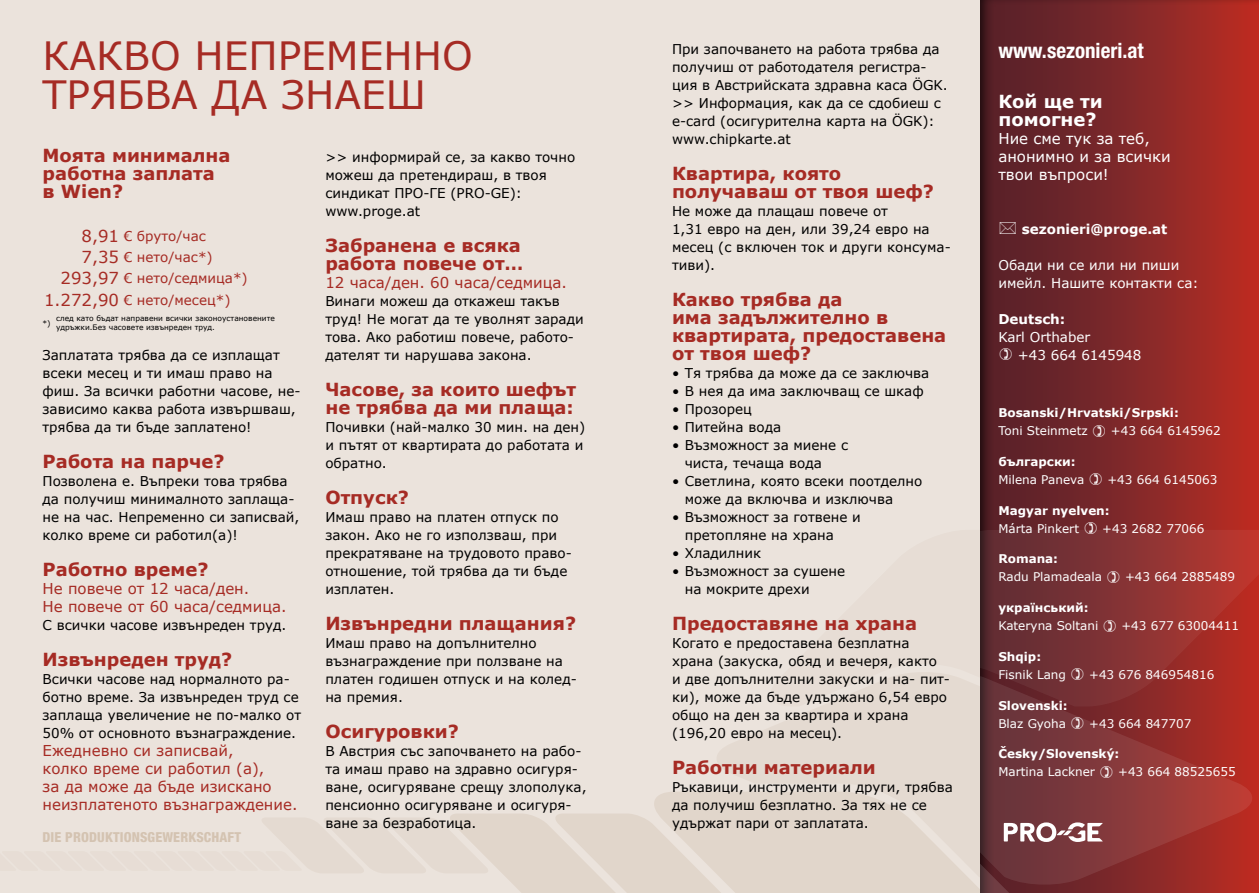
<style>
.page{position:relative;width:1259px;height:893px;background:#ebe3dc}
.page>*{position:absolute;margin:0;border:0;box-sizing:border-box;transform-origin:0 0}
.t1{font:39px/39px "Verdana";color:#a62b24}
.t2{font:700 condensed 21px "Helvetica Neue LT Std";color:#fff}
.t3{font:700 18px/18px "Verdana";color:#a62b24}
.t4{font:700 18px/18px "Verdana";color:#fff}
.t5{font:15px/18px "Verdana";color:#a62b24}
.t6{font:15px/18px "Verdana";color:#fff}
.t7{font:800 condensed 13.8px "Helvetica Neue LT Std";letter-spacing:.01em;color:#d4c3b1}
.t8{font:13.5px/18px "Verdana";color:#000}
.t9{font:13.5px "Verdana";color:#a62b24}
.t10{font:13.5px/18px "Verdana";color:#fff}
.t11{font:700 13.5px "Verdana";color:#fff}
.t12{font:12px "Verdana";color:#fff}
.t13{font:700 12px "Verdana";color:#fff}
.t14{font:7.5px/9px "Verdana";color:#000}
.s1{font-size:16.5px}
</style>
<div class="page">
<svg style="left:262px;top:814px;width:390px;height:79px"></svg>
<svg style="left:652px;top:792px;width:327px;height:101px;fill:#e1d6cb"></svg>
<svg style="left:715px;top:673px;width:264px;height:213px;fill:#e4dad1"></svg>
<div style="left:979px;top:0;width:280px;height:893px;background:#000;opacity:.75"></div>
<svg style="left:980px;top:530px;width:279px;height:176px"></svg>
<svg style="left:980px;top:670px;width:273px;height:216px"></svg>
<svg style="left:980px;top:792px;width:158px;height:101px"></svg>
<svg style="left:1093px;top:424px;width:12px;height:13px"></svg>
<svg style="left:1090px;top:473px;width:11px;height:12px"></svg>
<svg style="left:1084px;top:522px;width:12px;height:12px"></svg>
<svg style="left:1107px;top:571px;width:12px;height:12px"></svg>
<svg style="left:1104px;top:619px;width:12px;height:13px"></svg>
<svg style="left:1071px;top:668px;width:12px;height:12px"></svg>
<svg style="left:1071px;top:717px;width:12px;height:12px"></svg>
<svg style="left:1100px;top:766px;width:12px;height:12px"></svg>
<svg style="left:999px;top:222px;width:16px;height:12px"></svg>
<svg style="left:999px;top:348px;width:12px;height:12px"></svg>
<h1 class="t1" style="left:43px;top:36px;width:432px">КАКВО НЕПРЕМЕННО<br>ТРЯБВА ДА ЗНАЕШ</h1>
<h3 class="t3" style="left:43px;top:146px;width:190px">Моята минимална работна заплата в Wien?</h3>
<p class="t9" style="left:82px;top:227px;width:126px"><span class="s1">8,91</span> € бруто/час</p>
<p class="t9" style="left:82px;top:248px;width:133px"><span class="s1">7,35</span> € нето/час*)</p>
<p class="t9" style="left:61px;top:269px;width:189px"><span class="s1">293,97</span> € нето/седмица*)</p>
<p class="t9" style="left:44px;top:290px;width:188px"><span class="s1">1.272,90</span> € нето/месец*)</p>
<p class="t14" style="left:43px;top:318px;width:10px">*)</p>
<p class="t14" style="left:56px;top:314px;width:220px">след като бъдат направени всички законоустановените удръжки.Без часовете извънреден труд.</p>
<p class="t8" style="left:43px;top:346px;width:259px">Заплатaта трябва да се изплащат всеки месец и ти имаш право на фиш. За всички работни часове, не&shy;зависимо каква работа извършваш, трябва да ти бъде заплатено!</p>
<h3 class="t3" style="left:43px;top:452px;width:184px">Работа на парче?</h3>
<p class="t8" style="left:43px;top:472px;width:258px">Позволена е. Въпреки това трябва да получиш минималното заплаща&shy;не на час. Непременно си записвай, колко време си работил(а)!</p>
<h3 class="t3" style="left:43px;top:560px;width:167px">Работно време?</h3>
<p class="t5" style="left:43px;top:579px;width:245px">Не повече от 12 часа/ден.<br>Не повече от 60 часа/седмица.</p>
<p class="t8" style="left:43px;top:616px;width:245px">С всички часове извънреден труд.</p>
<h3 class="t3" style="left:43px;top:650px;width:191px">Извънреден труд?</h3>
<p class="t8" style="left:43px;top:670px;width:260px">Всички часове над нормалното ра&shy;ботно време. За извънреден труд се заплаща увеличение не по-малко от 50% от основното възнаграждение.</p>
<p class="t5" style="left:43px;top:741px;width:256px">Ежедневно си записвай,<br>колко време си работил (а),<br>за да може да бъде изискано неизплатеното възнаграждение.</p>
<p class="t7" style="left:43px;top:828px;width:200px">DIE PRODUKTIONSGEWERKSCHAFT</p>
<p class="t8" style="left:325px;top:148px;width:251px">&gt;&gt; информирай се, за какво точно можеш да претендираш, в твоя синдикат ПРО-ГЕ (PRO-GE): www.proge.at</p>
<h3 class="t3" style="left:325px;top:236px;width:200px">Забранена е всяка работа повече от…</h3>
<p class="t5" style="left:325px;top:273px;width:243px">12 часа/ден. 60 часа/седмица.</p>
<p class="t8" style="left:325px;top:292px;width:260px">Винаги можеш да откажеш такъв труд! Не могат да те уволнят заради това. Ако работиш повече, работо&shy;дателят ти нарушава закона.</p>
<h3 class="t3" style="left:325px;top:380px;width:252px">Часове, за които шефът не трябва да ми плаща:</h3>
<p class="t8" style="left:325px;top:418px;width:261px">Почивки (най-малко 30 мин. на ден) и пътят от квартирата до работата и обратно.</p>
<h3 class="t3" style="left:325px;top:488px;width:85px">Отпуск?</h3>
<p class="t8" style="left:325px;top:508px;width:248px">Имаш право на платен отпуск по закон. Ако не го използваш, при прекратяване на трудовото право&shy;отношение, той трябва да ти бъде изплатен.</p>
<h3 class="t3" style="left:325px;top:614px;width:252px">Извънредни плащания?</h3>
<p class="t8" style="left:325px;top:634px;width:253px">Имаш право на допълнително възнаграждение при ползване на платен годишен отпуск и на колед&shy;на премия.</p>
<h3 class="t3" style="left:325px;top:722px;width:135px">Осигуровки?</h3>
<p class="t8" style="left:325px;top:742px;width:263px">В Австрия със започването на рабо&shy;та имаш право на здравно осигуря&shy;ване, осигуряване срещу злополука, пенсионно осигуряване и осигуря&shy;ване за безработица.</p>
<p class="t8" style="left:672px;top:40px;width:277px">При започването на работа трябва да получиш от работодателя регистра&shy;ция в Австрийската здравна каса ÖGK. &gt;&gt; Информация, как да се сдобиеш с e-card (осигурителна карта на ÖGK): www.chipkarte.at</p>
<h3 class="t3" style="left:672px;top:164px;width:263px">Квартира, която получаваш от твоя шеф?</h3>
<p class="t8" style="left:672px;top:202px;width:280px">Не може да плащаш повече от<br>1,31 евро на ден, или 39,24 евро на месец (с включен ток и други консума&shy;тиви).</p>
<h3 class="t3" style="left:672px;top:290px;width:276px">Какво трябва да<br>има задължително в квартирата, предоставена от твоя шеф?</h3>
<p class="t8" style="left:672px;top:364px;width:259px">• Тя трябва да може да се заключва</p>
<p class="t8" style="left:672px;top:382px;width:253px">• В нея да има заключващ се шкаф</p>
<p class="t8" style="left:672px;top:400px;width:81px">• Прозорец</p>
<p class="t8" style="left:672px;top:418px;width:111px">• Питейна вода</p>
<p class="t8" style="left:685px;top:436px;width:165px;text-indent:-13px">• Възможност за миене с чиста, течаща вода</p>
<p class="t8" style="left:685px;top:472px;width:239px;text-indent:-13px">• Светлина, която всеки поотделно може да включва и изключва</p>
<p class="t8" style="left:685px;top:508px;width:178px;text-indent:-13px">• Възможност за готвене и претопляне на храна</p>
<p class="t8" style="left:672px;top:544px;width:91px">• Хладилник</p>
<p class="t8" style="left:685px;top:562px;width:162px;text-indent:-13px">• Възможност за сушене на мокрите дрехи</p>
<h3 class="t3" style="left:672px;top:614px;width:247px">Предоставяне на храна</h3>
<p class="t8" style="left:672px;top:634px;width:279px">Когато е предоставена безплатна храна (закуска, обяд и вечеря, както<br>и две допълнителни закуски и на- пит&shy;ки), може да бъде удържано 6,54 евро общо на ден за квартира и храна (196,20 евро на месец).</p>
<h3 class="t3" style="left:672px;top:758px;width:205px">Работни материали</h3>
<p class="t8" style="left:672px;top:778px;width:282px">Ръкавици, инструменти и други, трябва да получиш безплатно. За тях не се удържат пари от заплатата.</p>
<h2 class="t2" style="left:998px;top:37px;width:147px">www.sezonieri.at</h2>
<h3 class="t4" style="left:998px;top:92px;width:106px">Кой ще ти помогне?</h3>
<p class="t6" style="left:998px;top:129px;width:174px">Ние сме тук за теб, анонимно и за всички твои въпроси!</p>
<p class="t11" style="left:1021px;top:220px;width:147px">sezonieri@proge.at</p>
<p class="t10" style="left:998px;top:256px;width:202px">Обади ни се или ни пиши имейл. Нашите контакти са:</p>
<p class="t11" style="left:998px;top:310px;width:68px">Deutsch:</p>
<p class="t10" style="left:1018px;top:328px;width:125px;text-indent:-19px">Karl Orthaber<br>+43 664 6145948</p>
<p class="t13" style="left:998px;top:404px;width:182px">Bosanski/Hrvatski/Srpski:</p>
<p class="t12" style="left:998px;top:422px;width:91px">Toni Steinmetz</p>
<p class="t12" style="left:1111px;top:422px;width:111px">+43 664 6145962</p>
<p class="t13" style="left:998px;top:453px;width:79px">български:</p>
<p class="t12" style="left:998px;top:471px;width:87px">Milena Paneva</p>
<p class="t12" style="left:1107px;top:471px;width:111px">+43 664 6145063</p>
<p class="t13" style="left:998px;top:502px;width:113px">Magyar nyelven:</p>
<p class="t12" style="left:998px;top:520px;width:82px">Márta Pinkert</p>
<p class="t12" style="left:1102px;top:520px;width:104px">+43 2682 77066</p>
<p class="t13" style="left:998px;top:550px;width:61px">Romana:</p>
<p class="t12" style="left:998px;top:569px;width:105px">Radu Plamadeala</p>
<p class="t12" style="left:1125px;top:569px;width:111px">+43 664 2885489</p>
<p class="t13" style="left:998px;top:599px;width:92px">український:</p>
<p class="t12" style="left:998px;top:617px;width:101px">Kateryna Soltani</p>
<p class="t12" style="left:1121px;top:617px;width:119px">+43 677 63004411</p>
<p class="t13" style="left:998px;top:648px;width:44px">Shqip:</p>
<p class="t12" style="left:998px;top:666px;width:69px">Fisnik Lang</p>
<p class="t12" style="left:1089px;top:666px;width:127px">+43 676 846954816</p>
<p class="t13" style="left:998px;top:697px;width:71px">Slovenski:</p>
<p class="t12" style="left:998px;top:715px;width:69px">Blaz Gyoha</p>
<p class="t12" style="left:1089px;top:715px;width:104px">+43 664 847707</p>
<p class="t13" style="left:998px;top:745px;width:122px">Česky/Slovenský:</p>
<p class="t12" style="left:998px;top:764px;width:98px">Martina Lackner</p>
<p class="t12" style="left:1118px;top:764px;width:119px">+43 664 88525655</p>
</div>
